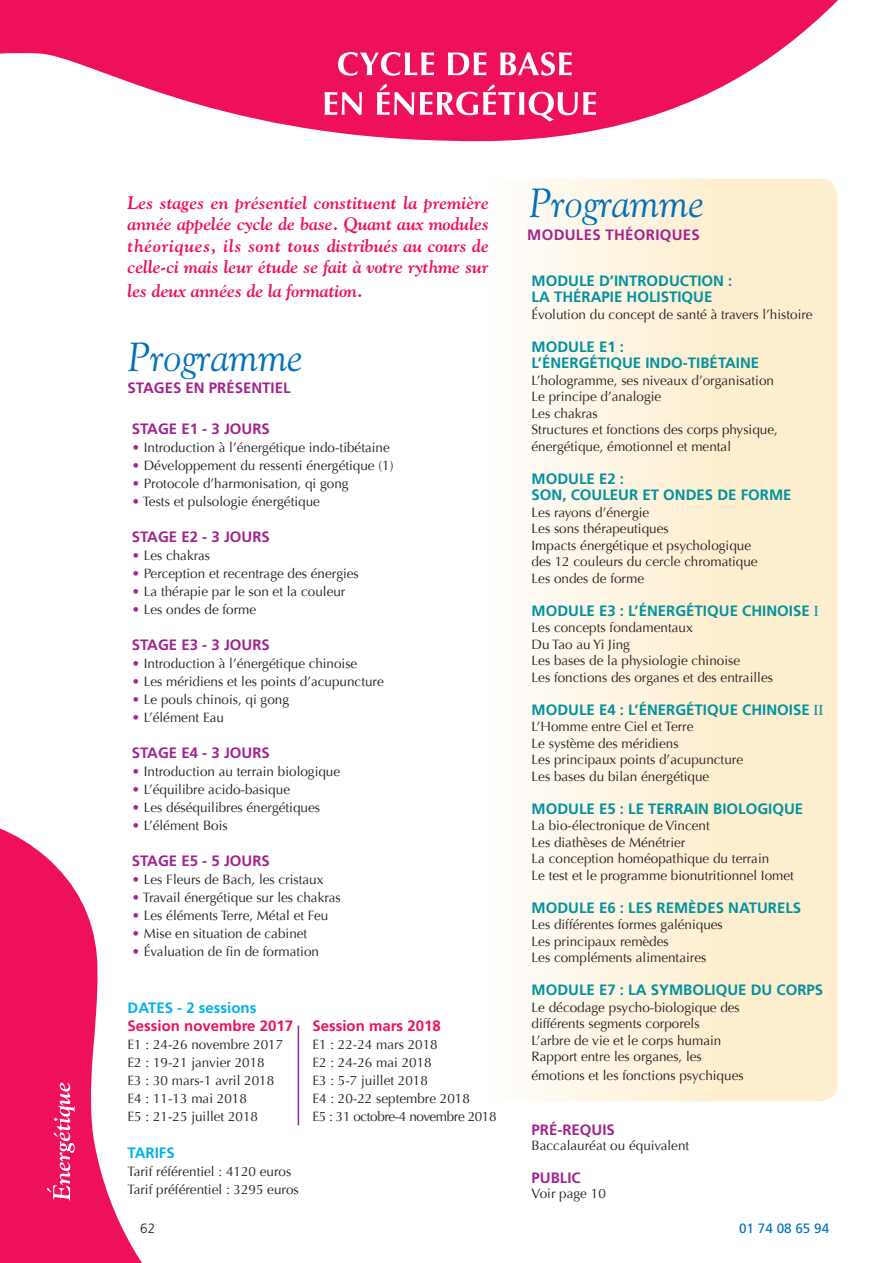
<style>
.page{position:relative;width:893px;height:1263px;background:#fff}
.page>*{position:absolute;margin:0;border:0;box-sizing:border-box;transform-origin:0 0}
.t1{font:italic 40.5px "Goudy";color:#0072bc}
.t2{font:italic 700 18px/21.6px "Goudy";letter-spacing:-.01em;color:#ee1059;text-align:justify}
.t3{font:700 15px "Frutiger";color:#00929e}
.t4{font:700 15px "Frutiger";color:#a2238e}
.t5{font:700 15px "Frutiger";color:#ee1059}
.t6{font:700 15px "Frutiger";color:#00b2eb}
.t7{font:700 15px "Frutiger";letter-spacing:.02em;color:#a2238e}
.t8{font:13.5px/16.5px "Optima";color:#231f20}
.t9{font:13.5px "Optima";letter-spacing:-.03em;color:#231f20}
.t10{font:13.5px "Frutiger";color:#0072bc}
.t11{font:300 13.5px "Frutiger";color:#231f20}
.s1{font-family:"Times";font-weight:400}
.s2{color:#a2238e}
</style>
<div class="page">
<div style="left:449px;top:179px;width:389px;height:922px;background:linear-gradient(to right,#feffff,#feeac5);border-radius:18px"></div>
<svg style="left:0;top:0;width:800px;height:142px;fill:#ee1059"></svg>
<svg style="left:0;top:828px;width:142px;height:435px;fill:#ee1059"></svg>
<svg style="left:800px;top:0;width:38px;height:35px"></svg>
<hr style="left:298px;top:1025px;width:1px;height:100px;background:#90268f">
<svg style="left:338px;top:52px;width:234px;height:24px"></svg>
<svg style="left:47px;top:1083px;width:28px;height:117px;background:#f13e78"></svg>
<svg style="left:325px;top:84px;width:271px;height:38px"></svg>
<p class="t1" style="left:529px;top:178px;width:177px">Programme</p>
<p class="t2" style="left:128px;top:191px;width:363px">Les stages en présentiel constituent la première année appelée cycle de base. Quant aux modules théoriques, ils sont tous distribués au cours de celle-ci mais leur étude se fait à votre rythme sur</p>
<p class="t2" style="left:128px;top:279px;width:237px">les deux années de la formation.</p>
<p class="t7" style="left:527px;top:226px;width:174px">MODULES THÉORIQUES</p>
<p class="t3" style="left:531px;top:272px;width:202px">MODULE D’INTRODUCTION :</p>
<p class="t3" style="left:531px;top:288px;width:182px">LA THÉRAPIE HOLISTIQUE</p>
<p class="t8" style="left:531px;top:306px;width:283px">Évolution du concept de santé à travers l’histoire</p>
<p class="t3" style="left:531px;top:338px;width:94px">MODULE E1 :</p>
<p class="t3" style="left:531px;top:354px;width:229px">L’ÉNERGÉTIQUE INDO-TIBÉTAINE</p>
<p class="t8" style="left:531px;top:372px;width:244px">L’hologramme, ses niveaux d’organisation</p>
<p class="t8" style="left:531px;top:389px;width:131px">Le principe d’analogie</p>
<p class="t8" style="left:531px;top:405px;width:68px">Les chakras</p>
<p class="t8" style="left:531px;top:422px;width:248px">Structures et fonctions des corps physique, énergétique, émotionnel et mental</p>
<p class="t3" style="left:531px;top:470px;width:94px">MODULE E2 :</p>
<p class="t3" style="left:531px;top:486px;width:262px">SON, COULEUR ET ONDES DE FORME</p>
<p class="t8" style="left:531px;top:504px;width:119px">Les rayons d’énergie</p>
<p class="t8" style="left:531px;top:521px;width:139px">Les sons thérapeutiques</p>
<p class="t8" style="left:531px;top:537px;width:221px">Impacts énergétique et psychologique</p>
<p class="t8" style="left:531px;top:554px;width:228px">des 12 couleurs du cercle chromatique</p>
<p class="t8" style="left:531px;top:570px;width:114px">Les ondes de forme</p>
<p class="t3" style="left:531px;top:602px;width:289px">MODULE E3 : L’ÉNERGÉTIQUE CHINOISE <span class="s1">I</span></p>
<p class="t8" style="left:531px;top:620px;width:163px">Les concepts fondamentaux</p>
<p class="t8" style="left:531px;top:636px;width:100px">Du Tao au Yi Jing</p>
<p class="t8" style="left:531px;top:653px;width:210px">Les bases de la physiologie chinoise</p>
<p class="t8" style="left:531px;top:669px;width:243px">Les fonctions des organes et des entrailles</p>
<p class="t3" style="left:531px;top:701px;width:293px">MODULE E4 : L’ÉNERGÉTIQUE CHINOISE <span class="s1">II</span></p>
<p class="t8" style="left:531px;top:719px;width:163px">L’Homme entre Ciel et Terre</p>
<p class="t8" style="left:531px;top:735px;width:149px">Le système des méridiens</p>
<p class="t8" style="left:531px;top:752px;width:213px">Les principaux points d’acupuncture</p>
<p class="t8" style="left:531px;top:768px;width:179px">Les bases du bilan énergétique</p>
<p class="t3" style="left:531px;top:800px;width:273px">MODULE E5 : LE TERRAIN BIOLOGIQUE</p>
<p class="t8" style="left:531px;top:818px;width:180px">La bio-électronique de Vincent</p>
<p class="t8" style="left:531px;top:834px;width:155px">Les diathèses de Ménétrier</p>
<p class="t8" style="left:531px;top:851px;width:239px">La conception homéopathique du terrain</p>
<p class="t8" style="left:531px;top:867px;width:264px">Le test et le programme bionutritionnel Iomet</p>
<p class="t3" style="left:531px;top:899px;width:271px">MODULE E6 : LES REMÈDES NATURELS</p>
<p class="t8" style="left:531px;top:917px;width:193px">Les différentes formes galéniques</p>
<p class="t8" style="left:531px;top:933px;width:139px">Les principaux remèdes</p>
<p class="t8" style="left:531px;top:950px;width:176px">Les compléments alimentaires</p>
<p class="t3" style="left:531px;top:981px;width:293px">MODULE E7 : LA SYMBOLIQUE DU CORPS</p>
<p class="t8" style="left:531px;top:999px;width:210px">Le décodage psycho-biologique des</p>
<p class="t8" style="left:531px;top:1016px;width:170px">différents segments corporels</p>
<p class="t8" style="left:531px;top:1032px;width:191px">L’arbre de vie et le corps humain</p>
<p class="t8" style="left:531px;top:1049px;width:172px">Rapport entre les organes, les</p>
<p class="t8" style="left:531px;top:1067px;width:214px">émotions et les fonctions psychiques</p>
<p class="t1" style="left:128px;top:332px;width:177px">Programme</p>
<p class="t4" style="left:128px;top:379px;width:165px">STAGES EN PRÉSENTIEL</p>
<p class="t4" style="left:132px;top:419px;width:140px">STAGE E1 - 3 JOURS</p>
<p class="t8" style="left:132px;top:439px;width:260px"><span class="s2">•</span> Introduction à l’énergétique indo-tibétaine</p>
<p class="t8" style="left:132px;top:457px;width:263px"><span class="s2">•</span> Développement du ressenti énergétique (1)</p>
<p class="t8" style="left:132px;top:475px;width:218px"><span class="s2">•</span> Protocole d’harmonisation, qi gong</p>
<p class="t8" style="left:132px;top:493px;width:190px"><span class="s2">•</span> Tests et pulsologie énergétique</p>
<p class="t4" style="left:132px;top:527px;width:140px">STAGE E2 - 3 JOURS</p>
<p class="t8" style="left:132px;top:547px;width:80px"><span class="s2">•</span> Les chakras</p>
<p class="t8" style="left:132px;top:565px;width:229px"><span class="s2">•</span> Perception et recentrage des énergies</p>
<p class="t8" style="left:132px;top:583px;width:215px"><span class="s2">•</span> La thérapie par le son et la couleur</p>
<p class="t8" style="left:132px;top:601px;width:126px"><span class="s2">•</span> Les ondes de forme</p>
<p class="t4" style="left:132px;top:635px;width:140px">STAGE E3 - 3 JOURS</p>
<p class="t8" style="left:132px;top:655px;width:227px"><span class="s2">•</span> Introduction à l’énergétique chinoise</p>
<p class="t8" style="left:132px;top:673px;width:254px"><span class="s2">•</span> Les méridiens et les points d’acupuncture</p>
<p class="t8" style="left:132px;top:691px;width:159px"><span class="s2">•</span> Le pouls chinois, qi gong</p>
<p class="t8" style="left:132px;top:709px;width:94px"><span class="s2">•</span> L’élément Eau</p>
<p class="t4" style="left:132px;top:743px;width:140px">STAGE E4 - 3 JOURS</p>
<p class="t8" style="left:132px;top:763px;width:210px"><span class="s2">•</span> Introduction au terrain biologique</p>
<p class="t8" style="left:132px;top:781px;width:160px"><span class="s2">•</span> L’équilibre acido-basique</p>
<p class="t8" style="left:132px;top:799px;width:190px"><span class="s2">•</span> Les déséquilibres énergétiques</p>
<p class="t8" style="left:132px;top:817px;width:97px"><span class="s2">•</span> L’élément Bois</p>
<p class="t4" style="left:132px;top:851px;width:140px">STAGE E5 - 5 JOURS</p>
<p class="t8" style="left:132px;top:871px;width:193px"><span class="s2">•</span> Les Fleurs de Bach, les cristaux</p>
<p class="t8" style="left:132px;top:889px;width:210px"><span class="s2">•</span> Travail énergétique sur les chakras</p>
<p class="t8" style="left:132px;top:907px;width:198px"><span class="s2">•</span> Les éléments Terre, Métal et Feu</p>
<p class="t8" style="left:132px;top:925px;width:177px"><span class="s2">•</span> Mise en situation de cabinet</p>
<p class="t8" style="left:132px;top:943px;width:189px"><span class="s2">•</span> Évaluation de fin de formation</p>
<p class="t6" style="left:128px;top:999px;width:130px">DATES - 2 sessions</p>
<p class="t5" style="left:128px;top:1017px;width:167px">Session novembre 2017</p>
<p class="t8" style="left:128px;top:1036px;width:157px">E1 : 24-26 novembre 2017</p>
<p class="t8" style="left:128px;top:1054px;width:139px">E2 : 19-21 janvier 2018</p>
<p class="t8" style="left:128px;top:1072px;width:148px">E3 : 30 mars-1 avril 2018</p>
<p class="t8" style="left:128px;top:1090px;width:121px">E4 : 11-13 mai 2018</p>
<p class="t8" style="left:128px;top:1108px;width:132px">E5 : 21-25 juillet 2018</p>
<p class="t5" style="left:312px;top:1017px;width:130px">Session mars 2018</p>
<p class="t8" style="left:312px;top:1036px;width:127px">E1 : 22-24 mars 2018</p>
<p class="t8" style="left:312px;top:1054px;width:121px">E2 : 24-26 mai 2018</p>
<p class="t8" style="left:312px;top:1072px;width:117px">E3 : 5-7 juillet 2018</p>
<p class="t8" style="left:312px;top:1090px;width:159px">E4 : 20-22 septembre 2018</p>
<p class="t9" style="left:312px;top:1108px;width:186px">E5 : 31 octobre-4 novembre 2018</p>
<p class="t4" style="left:531px;top:1120px;width:85px">PRÉ-REQUIS</p>
<p class="t8" style="left:531px;top:1137px;width:159px">Baccalauréat ou équivalent</p>
<p class="t4" style="left:531px;top:1168px;width:51px">PUBLIC</p>
<p class="t8" style="left:531px;top:1185px;width:76px">Voir page 10</p>
<p class="t6" style="left:128px;top:1143px;width:49px">TARIFS</p>
<p class="t8" style="left:128px;top:1162px;width:173px;line-height:18px">Tarif référentiel : 4120 euros<br>Tarif préférentiel : 3295 euros</p>
<p class="t11" style="left:140px;top:1221px;width:17px">62</p>
<p class="t10" style="left:739px;top:1220px;width:92px">01 74 08 65 94</p>
</div>
